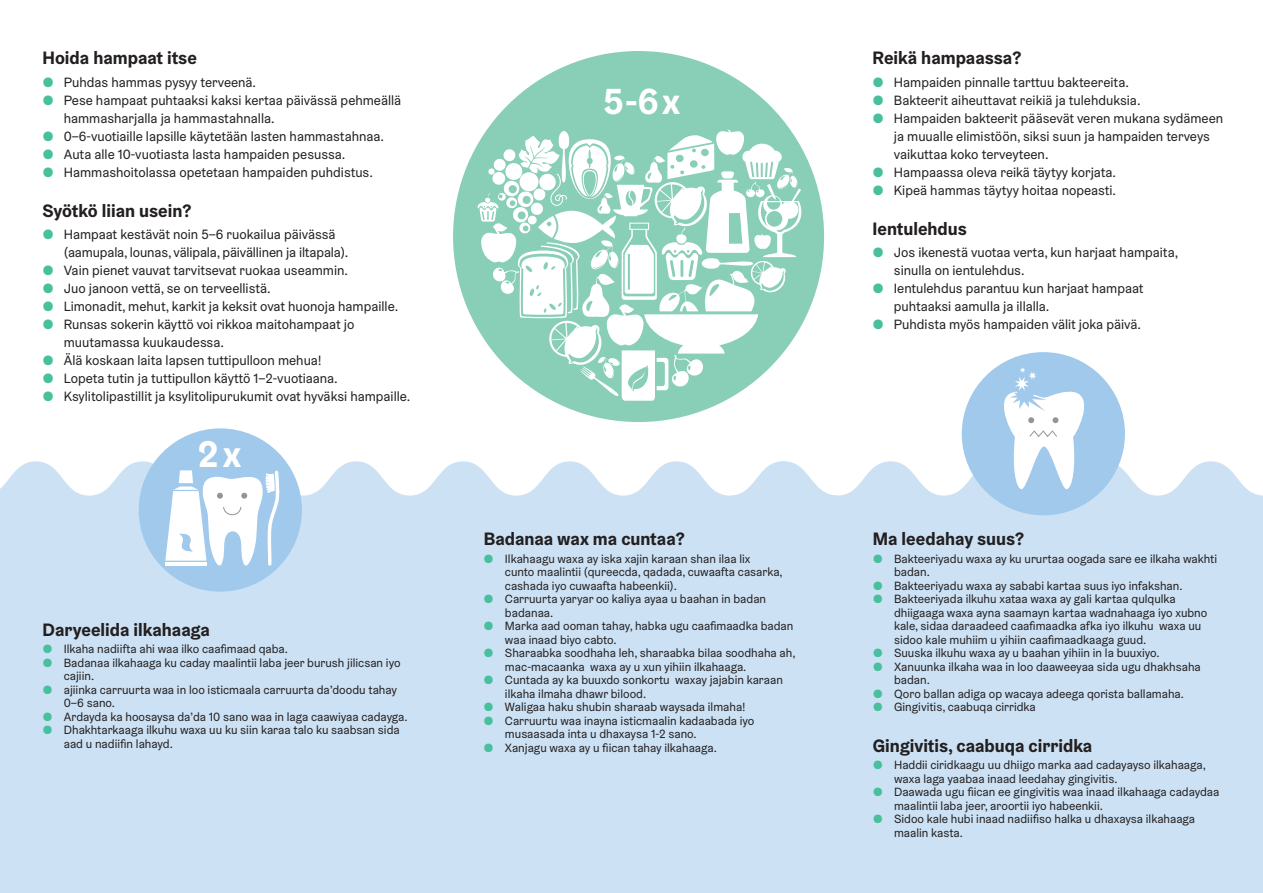
<style>
.page{position:relative;width:1263px;height:893px;background:#fff}
.page>*{position:absolute;margin:0;border:0;box-sizing:border-box;transform-origin:0 0}
.t1{font:700 37.2px "Helsinki Grotesk";color:#fff}
.t2{font:700 36.3px "Helsinki Grotesk";color:#fff}
.väliotsikko{font:700 18px "Helsinki Grotesk";color:#231f20}
.t3{font:13.5px/18px "Helsinki Grotesk";color:#231f20}
.t4{font:12px/13.5px "Helsinki Grotesk";color:#231f20}
.s1{color:#48bf9d}
</style>
<div class="page">
<div style="left:0;top:461px;width:730px;height:432px;background:#cce2f4"></div>
<div style="left:730px;top:461px;width:533px;height:432px;background:#cce2f4"></div>
<div style="left:962px;top:352px;width:163px;height:163px;background:#a0c9eb;border-radius:50%"></div>
<svg style="left:993px;top:367px;width:110px;height:122px"></svg>
<div style="left:139px;top:428px;width:163px;height:164px;background:#a0c9eb;border-radius:50%"></div>
<svg style="left:165px;top:470px;width:115px;height:98px"></svg>
<div style="left:453px;top:51px;width:371px;height:371px;background:#89ceb7;border-radius:50%"></div>
<svg style="left:477px;top:129px;width:327px;height:272px"></svg>
<p class="väliotsikko" style="left:43px;top:47px;width:156px">Hoida hampaat itse</p>
<p class="t3" style="left:43px;top:73px;width:215px"><span class="s1">●</span> Puhdas hammas pysyy terveenä.</p>
<p class="t3" style="left:64px;top:91px;width:339px;text-indent:-21px"><span class="s1">●</span> Pese hampaat puhtaaksi kaksi kertaa päivässä pehmeällä hammasharjalla ja hammastahnalla.</p>
<p class="t3" style="left:43px;top:127px;width:343px"><span class="s1">●</span> 0–6-vuotiaille lapsille käytetään lasten hammastahnaa.</p>
<p class="t3" style="left:43px;top:145px;width:304px"><span class="s1">●</span> Auta alle 10-vuotiasta lasta hampaiden pesussa.</p>
<p class="t3" style="left:43px;top:163px;width:332px"><span class="s1">●</span> Hammashoitolassa opetetaan hampaiden puhdistus.</p>
<p class="väliotsikko" style="left:43px;top:199px;width:150px">Syötkö liian usein?</p>
<p class="t3" style="left:64px;top:225px;width:286px;text-indent:-21px"><span class="s1">●</span> Hampaat kestävät noin 5–6 ruokailua päivässä (aamupala, lounas, välipala, päivällinen ja iltapala).</p>
<p class="t3" style="left:43px;top:261px;width:307px"><span class="s1">●</span> Vain pienet vauvat tarvitsevat ruokaa useammin.</p>
<p class="t3" style="left:43px;top:279px;width:229px"><span class="s1">●</span> Juo janoon vettä, se on terveellistä.</p>
<p class="t3" style="left:43px;top:297px;width:357px"><span class="s1">●</span> Limonadit, mehut, karkit ja keksit ovat huonoja hampaille.</p>
<p class="t3" style="left:64px;top:315px;width:292px;text-indent:-21px"><span class="s1">●</span> Runsas sokerin käyttö voi rikkoa maitohampaat jo muutamassa kuukaudessa.</p>
<p class="t3" style="left:43px;top:351px;width:281px"><span class="s1">●</span> Älä koskaan laita lapsen tuttipulloon mehua!</p>
<p class="t3" style="left:43px;top:369px;width:297px"><span class="s1">●</span> Lopeta tutin ja tuttipullon käyttö 1–2-vuotiaana.</p>
<p class="t3" style="left:43px;top:387px;width:369px"><span class="s1">●</span> Ksylitolipastillit ja ksylitolipurukumit ovat hyväksi hampaille.</p>
<p class="t1" style="left:198px;top:431px;width:45px">2x</p>
<p class="väliotsikko" style="left:43px;top:618px;width:169px">Daryeelida ilkahaaga</p>
<p class="t4" style="left:43px;top:642px;width:247px"><span class="s1">●</span> Ilkaha nadiifta ahi waa ilko caafimaad qaba.</p>
<p class="t4" style="left:64px;top:656px;width:338px;text-indent:-21px"><span class="s1">●</span> Badanaa ilkahaaga ku caday maalintii laba jeer burush jilicsan iyo cajiin.</p>
<p class="t4" style="left:64px;top:683px;width:335px;text-indent:-21px"><span class="s1">●</span> ajiinka carruurta waa in loo isticmaala carruurta da’doodu tahay<br>0–6 sano.</p>
<p class="t4" style="left:43px;top:710px;width:366px"><span class="s1">●</span> Ardayda ka hoosaysa da’da 10 sano waa in laga caawiyaa cadayga.</p>
<p class="t4" style="left:64px;top:723px;width:337px;text-indent:-21px"><span class="s1">●</span> Dhakhtarkaaga ilkuhu waxa uu ku siin karaa talo ku saabsan sida aad u nadiifin lahayd.</p>
<p class="t2" style="left:603px;top:78px;width:78px">5-6 x</p>
<p class="väliotsikko" style="left:484px;top:527px;width:203px">Badanaa wax ma cuntaa?</p>
<p class="t4" style="left:505px;top:551px;width:279px;text-indent:-21px"><span class="s1">●</span> Ilkahaagu waxa ay iska xajin karaan shan ilaa lix cunto maalintii (qureecda, qadada, cuwaafta casarka, cashada iyo cuwaafta habeenkii).</p>
<p class="t4" style="left:505px;top:592px;width:263px;text-indent:-21px"><span class="s1">●</span> Carruurta yaryar oo kaliya ayaa u baahan in badan badanaa.</p>
<p class="t4" style="left:505px;top:619px;width:290px;text-indent:-21px"><span class="s1">●</span> Marka aad ooman tahay, habka ugu caafimaadka badan waa inaad biyo cabto.</p>
<p class="t4" style="left:505px;top:646px;width:292px;text-indent:-21px"><span class="s1">●</span> Sharaabka soodhaha leh, sharaabka bilaa soodhaha ah, mac-macaanka waxa ay u xun yihiin ilkahaaga.</p>
<p class="t4" style="left:505px;top:673px;width:280px;text-indent:-21px"><span class="s1">●</span> Cuntada ay ka buuxdo sonkortu waxay jajabin karaan ilkaha ilmaha dhawr bilood.</p>
<p class="t4" style="left:484px;top:700px;width:263px"><span class="s1">●</span> Waligaa haku shubin sharaab waysada ilmaha!</p>
<p class="t4" style="left:505px;top:713px;width:251px;text-indent:-21px"><span class="s1">●</span> Carruurtu waa inayna isticmaalin kadaabada iyo musaasada inta u dhaxaysa 1-2 sano.</p>
<p class="t4" style="left:484px;top:740px;width:234px"><span class="s1">●</span> Xanjagu waxa ay u fiican tahay ilkahaaga.</p>
<p class="väliotsikko" style="left:873px;top:47px;width:150px">Reikä hampaassa?</p>
<p class="t3" style="left:873px;top:73px;width:257px"><span class="s1">●</span> Hampaiden pinnalle tarttuu bakteereita.</p>
<p class="t3" style="left:873px;top:91px;width:269px"><span class="s1">●</span> Bakteerit aiheuttavat reikiä ja tulehduksia.</p>
<p class="t3" style="left:894px;top:109px;width:331px;text-indent:-21px"><span class="s1">●</span> Hampaiden bakteerit pääsevät veren mukana sydämeen ja muualle elimistöön, siksi suun ja hampaiden terveys vaikuttaa koko terveyteen.</p>
<p class="t3" style="left:873px;top:163px;width:245px"><span class="s1">●</span> Hampaassa oleva reikä täytyy korjata.</p>
<p class="t3" style="left:873px;top:181px;width:245px"><span class="s1">●</span> Kipeä hammas täytyy hoitaa nopeasti.</p>
<p class="väliotsikko" style="left:873px;top:217px;width:96px">Ientulehdus</p>
<p class="t3" style="left:894px;top:243px;width:286px;text-indent:-21px"><span class="s1">●</span> Jos ikenestä vuotaa verta, kun harjaat hampaita, sinulla on ientulehdus.</p>
<p class="t3" style="left:894px;top:279px;width:251px;text-indent:-21px"><span class="s1">●</span> Ientulehdus parantuu kun harjaat hampaat puhtaaksi aamulla ja illalla.</p>
<p class="t3" style="left:873px;top:315px;width:270px"><span class="s1">●</span> Puhdista myös hampaiden välit joka päivä.</p>
<p class="väliotsikko" style="left:873px;top:527px;width:153px">Ma leedahay suus?</p>
<p class="t4" style="left:894px;top:551px;width:324px;text-indent:-21px"><span class="s1">●</span> Bakteeriyadu waxa ay ku ururtaa oogada sare ee ilkaha wakhti badan.</p>
<p class="t4" style="left:873px;top:578px;width:311px"><span class="s1">●</span> Bakteeriyadu waxa ay sababi kartaa suus iyo infakshan.</p>
<p class="t4" style="left:894px;top:592px;width:315px;text-indent:-21px"><span class="s1">●</span> Bakteeriyada ilkuhu xataa waxa ay gali kartaa qulqulka dhiigaaga waxa ayna saamayn kartaa wadnahaaga iyo xubno kale, sidaa daraadeed caafimaadka afka iyo ilkuhu waxa uu sidoo kale muhiim u yihiin caafimaadkaaga guud.</p>
<p class="t4" style="left:873px;top:646px;width:288px"><span class="s1">●</span> Suuska ilkuhu waxa ay u baahan yihiin in la buuxiyo.</p>
<p class="t4" style="left:894px;top:659px;width:308px;text-indent:-21px"><span class="s1">●</span> Xanuunka ilkaha waa in loo daaweeyaa sida ugu dhakhsaha badan.</p>
<p class="t4" style="left:873px;top:686px;width:312px"><span class="s1">●</span> Qoro ballan adiga op wacaya adeega qorista ballamaha.</p>
<p class="t4" style="left:873px;top:700px;width:164px"><span class="s1">●</span> Gingivitis, caabuqa cirridka</p>
<p class="väliotsikko" style="left:873px;top:734px;width:221px">Gingivitis, caabuqa cirridka</p>
<p class="t4" style="left:894px;top:758px;width:313px;text-indent:-21px"><span class="s1">●</span> Haddii ciridkaagu uu dhiigo marka aad cadayayso ilkahaaga, waxa laga yaabaa inaad leedahay gingivitis.</p>
<p class="t4" style="left:894px;top:785px;width:327px;text-indent:-21px"><span class="s1">●</span> Daawada ugu fiican ee gingivitis waa inaad ilkahaaga cadaydaa maalintii laba jeer, aroortii iyo habeenkii.</p>
<p class="t4" style="left:894px;top:812px;width:303px;text-indent:-21px"><span class="s1">●</span> Sidoo kale hubi inaad nadiifiso halka u dhaxaysa ilkahaaga maalin kasta.</p>
</div>
